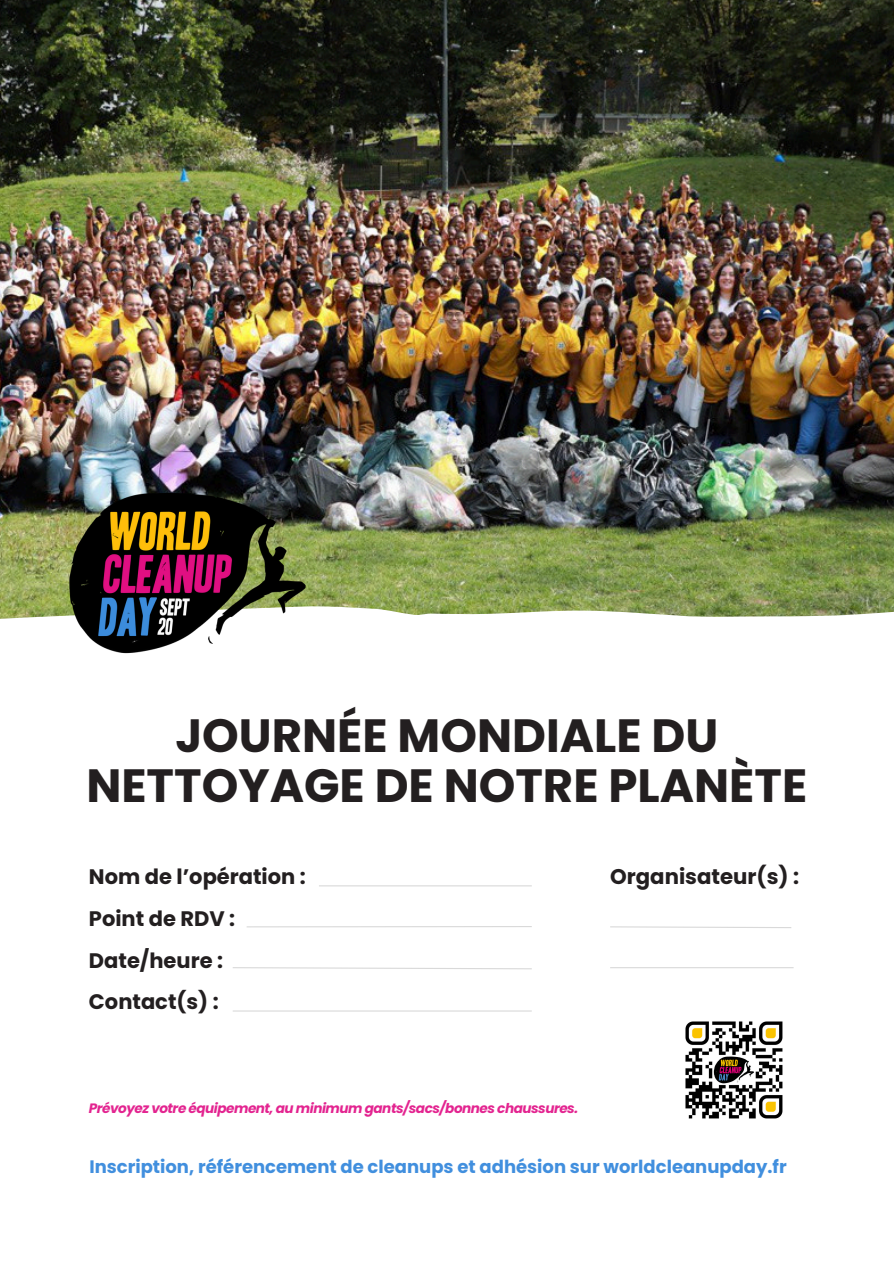
<style>
.page{position:relative;width:894px;height:1264px;background:#fff}
.page>*{position:absolute;margin:0;border:0;box-sizing:border-box;transform-origin:0 0}
.t1{font:700 46.65px/49.5px "Poppins";color:#231f20;text-align:center}
.t2{font:700 21.15px "Poppins";color:#231f20}
.t3{font:700 21px/41.7px "Poppins";color:#231f20}
.t4{font:700 18px "Poppins";color:#418fde}
.t5{font:italic 700 13.65px "Poppins";letter-spacing:-.035em;color:#e32490}
</style>
<div class="page">
<img style="left:0;top:0;width:893px;height:606px">
<svg style="left:0;top:606px;width:893px;height:406px"></svg>
<svg style="left:609px;top:925px;width:183px;height:3px"></svg>
<hr style="left:610px;top:967px;width:183px;height:1px;background:#d9d9d9">
<hr style="left:233px;top:1010px;width:298px;height:1px;background:#d9d9d9">
<hr style="left:246px;top:926px;width:285px;height:1px;background:#d9d9d9">
<svg style="left:231px;top:966px;width:301px;height:3px"></svg>
<hr style="left:319px;top:885px;width:212px;height:1px;background:#d9d9d9">
<img style="left:674px;top:1011px;width:117px;height:108px">
<img style="left:64px;top:486px;width:247px;height:174px">
<h1 class="t1" style="left:86px;top:711px;width:722px">JOURNÉE MONDIALE DU<br>NETTOYAGE DE NOTRE PLANÈTE</h1>
<p class="t3" style="left:89px;top:856px;width:218px">Nom de l’opération :<br>Point de RDV :<br>Date/heure :<br>Contact(s) :</p>
<p class="t2" style="left:610px;top:861px;width:190px">Organisateur(s) :</p>
<h2 class="t5" style="left:89px;top:1098px;width:490px">Prévoyez votre équipement, au minimum gants/sacs/bonnes chaussures.</h2>
<p class="t4" style="left:89px;top:1154px;width:698px">Inscription, référencement de cleanups et adhésion sur worldcleanupday.fr</p>
</div>
